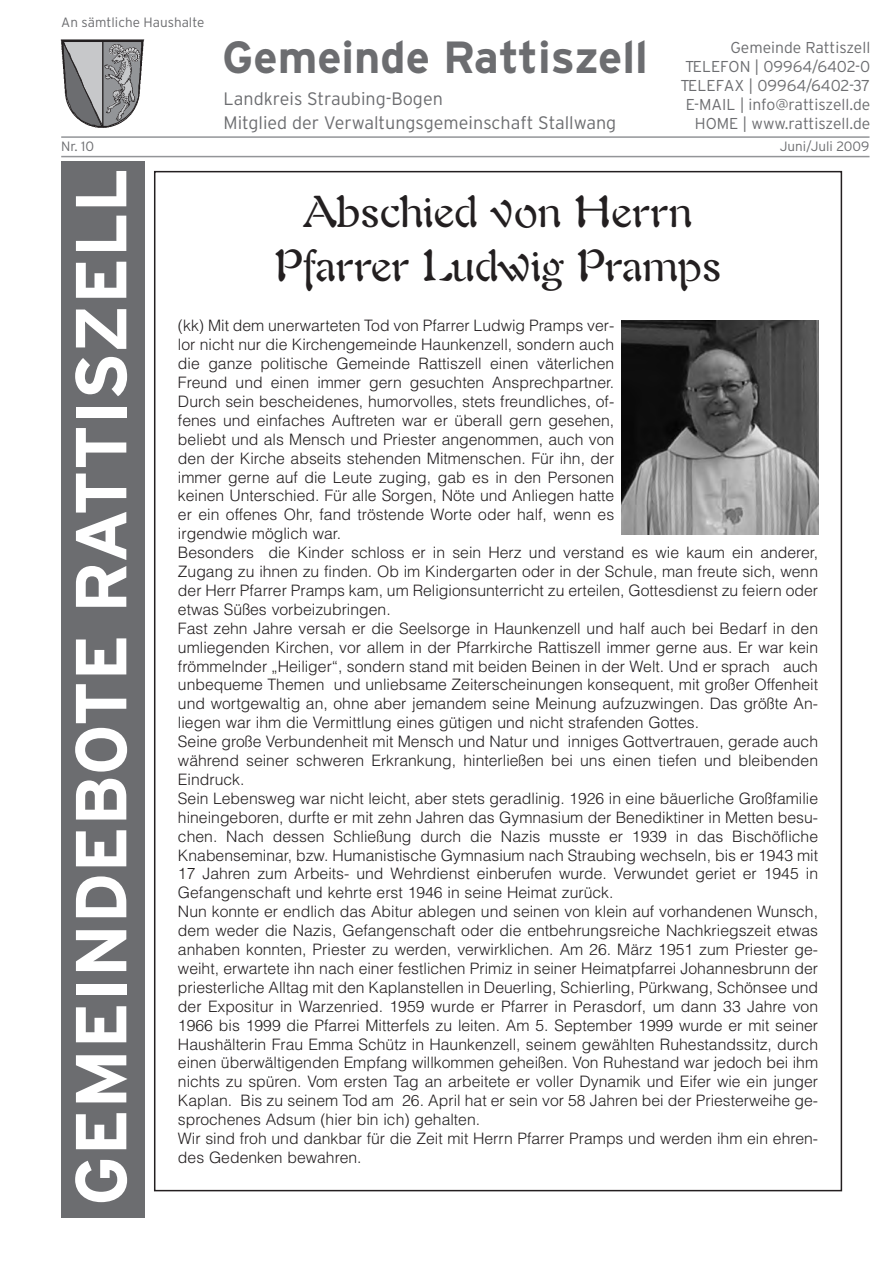
<style>
.page{position:relative;width:893px;height:1263px;background:#fff}
.page>*{position:absolute;margin:0;border:0;box-sizing:border-box;transform-origin:0 0}
.t1{font:700 72px "Interstate";color:#fff}
.t2{font:45px/54px "Freeform 721 BT";color:#231f20;text-align:center}
.t3{font:700 45px "Interstate";color:#6c6d70}
.t4{font:300 18px/24px "Interstate";color:#6c6d70}
.t5{font:300 15.75px/18.9px "Helvetica";color:#231f20}
.t6{font:300 15.75px/19px "Interstate";color:#6c6d70;text-align:right}
.t7{font:300 13.5px "Interstate";color:#6c6d70}
</style>
<div class="page">
<div style="left:61px;top:161px;width:83px;height:1057px;background:#6c6d70"></div>
<svg style="left:61px;top:155px;width:484px;height:508px"></svg>
<img style="left:60px;top:39px;width:85px;height:89px">
<hr style="left:61px;top:136px;width:808px;height:2px;background:#939598">
<hr style="left:61px;top:156px;width:808px;height:1px;background:#939598">
<div style="left:155px;top:172px;width:686px;height:1019px;background:#fff"></div>
<img style="left:621px;top:321px;width:197px;height:213px">
<p class="t7" style="left:61px;top:18px;width:145px">An sämtliche Haushalte</p>
<h2 class="t3" style="left:222px;top:41px;width:427px">Gemeinde Rattiszell</h2>
<p class="t4" style="left:223px;top:89px;width:394px">Landkreis Straubing-Bogen<br>Mitglied der Verwaltungsgemeinschaft Stallwang</p>
<p class="t6" style="left:680px;top:39px;width:191px">Gemeinde Rattiszell<br>TELEFON | 09964/6402-0<br>TELEFAX | 09964/6402-37<br>E-MAIL | info@rattiszell.de<br>HOME | www.rattiszell.de</p>
<p class="t7" style="left:61px;top:141px;width:34px">Nr. 10</p>
<p class="t7" style="left:779px;top:141px;width:91px">Juni/Juli 2009</p>
<h1 class="t1" style="left:74px;top:1206px;width:1039px;rotate:-90deg">GEMEINDEBOTE RATTISZELL</h1>
<h2 class="t2" style="left:275px;top:189px;width:448px">Abschied von Herrn<br>Pfarrer Ludwig Pramps</h2>
<p class="t5" style="left:178px;top:318px;width:641px">(kk) Mit dem unerwarteten Tod von Pfarrer Ludwig Pramps ver-<br>lor nicht nur die Kirchengemeinde Haunkenzell, sondern auch<br>die ganze politische Gemeinde Rattiszell einen väterlichen<br>Freund und einen immer gern gesuchten Ansprechpartner.<br>Durch sein bescheidenes, humorvolles, stets freundliches, of-<br>fenes und einfaches Auftreten war er überall gern gesehen,<br>beliebt und als Mensch und Priester angenommen, auch von<br>den der Kirche abseits stehenden Mitmenschen. Für ihn, der<br>immer gerne auf die Leute zuging, gab es in den Personen<br>keinen Unterschied. Für alle Sorgen, Nöte und Anliegen hatte<br>er ein offenes Ohr, fand tröstende Worte oder half, wenn es<br>irgendwie möglich war.<br>Besonders die Kinder schloss er in sein Herz und verstand es wie kaum ein anderer, Zugang zu ihnen zu finden. Ob im Kindergarten oder in der Schule, man freute sich, wenn der Herr Pfarrer Pramps kam, um Religionsunterricht zu erteilen, Gottesdienst zu feiern oder etwas Süßes vorbeizubringen.<br>Fast zehn Jahre versah er die Seelsorge in Haunkenzell und half auch bei Bedarf in den umliegenden Kirchen, vor allem in der Pfarrkirche Rattiszell immer gerne aus. Er war kein frömmelnder „Heiliger“, sondern stand mit beiden Beinen in der Welt. Und er sprach auch unbequeme Themen und unliebsame Zeiterscheinungen konsequent, mit großer Offenheit und wortgewaltig an, ohne aber jemandem seine Meinung aufzuzwingen. Das größte An&shy;liegen war ihm die Vermittlung eines gütigen und nicht strafenden Gottes.<br>Seine große Verbundenheit mit Mensch und Natur und inniges Gottvertrauen, gerade auch während seiner schweren Erkrankung, hinterließen bei uns einen tiefen und bleibenden Eindruck.<br>Sein Lebensweg war nicht leicht, aber stets geradlinig. 1926 in eine bäuerliche Großfamilie hineingeboren, durfte er mit zehn Jahren das Gymnasium der Benediktiner in Metten besu&shy;chen. Nach dessen Schließung durch die Nazis musste er 1939 in das Bischöfliche Knabenseminar, bzw. Humanistische Gymnasium nach Straubing wechseln, bis er 1943 mit 17 Jahren zum Arbeits- und Wehrdienst einberufen wurde. Verwundet geriet er 1945 in Gefangenschaft und kehrte erst 1946 in seine Heimat zurück.<br>Nun konnte er endlich das Abitur ablegen und seinen von klein auf vorhandenen Wunsch, dem weder die Nazis, Gefangenschaft oder die entbehrungsreiche Nachkriegszeit etwas anhaben konnten, Priester zu werden, verwirklichen. Am 26. März 1951 zum Priester ge&shy;weiht, erwartete ihn nach einer festlichen Primiz in seiner Heimatpfarrei Johannesbrunn der priesterliche Alltag mit den Kaplanstellen in Deuerling, Schierling, Pürkwang, Schönsee und der Expositur in Warzenried. 1959 wurde er Pfarrer in Perasdorf, um dann 33 Jahre von 1966 bis 1999 die Pfarrei Mitterfels zu leiten. Am 5. September 1999 wurde er mit seiner Haushälterin Frau Emma Schütz in Haunkenzell, seinem gewählten Ruhestandssitz, durch einen überwältigenden Empfang willkommen geheißen. Von Ruhestand war jedoch bei ihm nichts zu spüren. Vom ersten Tag an arbeitete er voller Dynamik und Eifer wie ein junger Kaplan. Bis zu seinem Tod am 26. April hat er sein vor 58 Jahren bei der Priesterweihe ge&shy;sprochenes Adsum (hier bin ich) gehalten.<br>Wir sind froh und dankbar für die Zeit mit Herrn Pfarrer Pramps und werden ihm ein ehren&shy;des Gedenken bewahren.</p>
</div>
